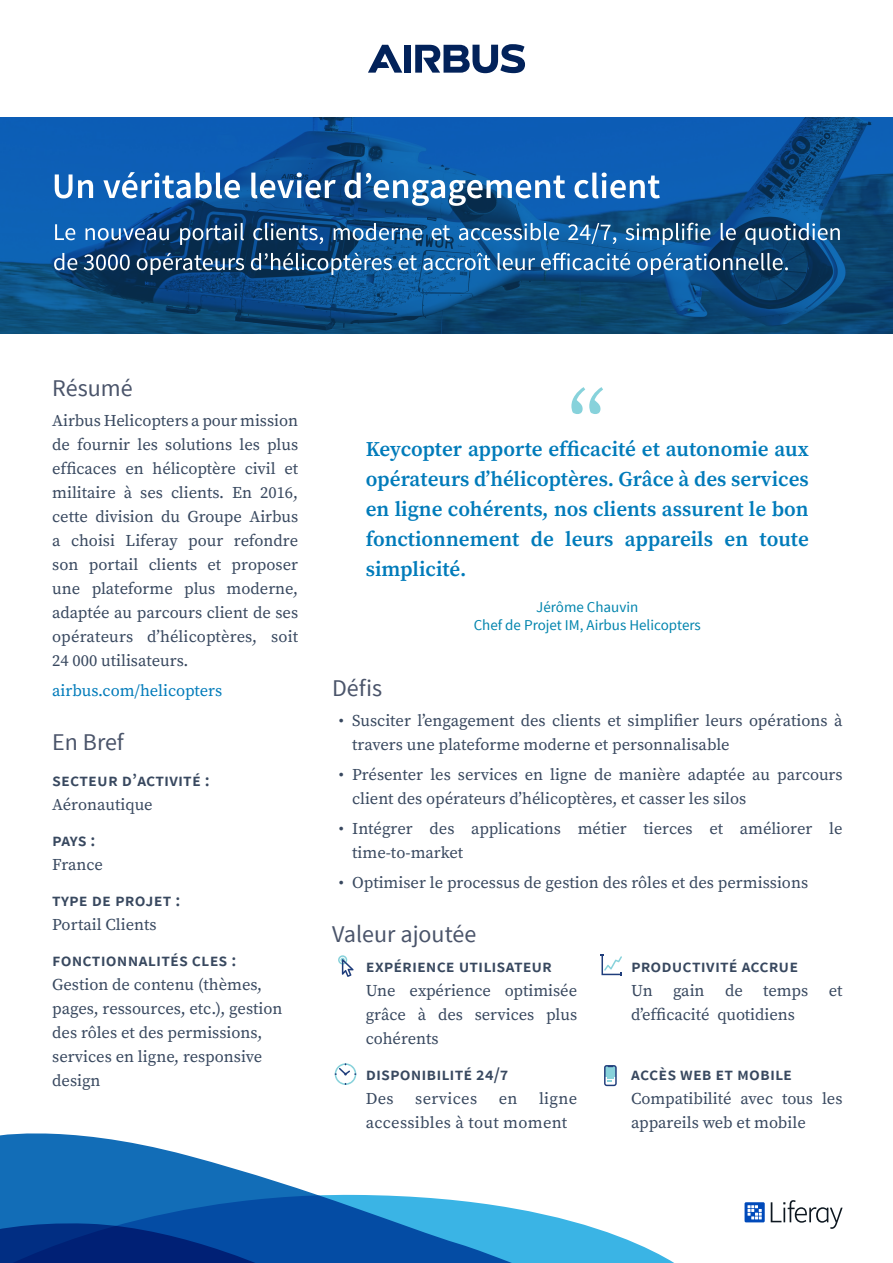
<style>
.page{position:relative;width:893px;height:1263px;background:#fff}
.page>*{position:absolute;margin:0;border:0;box-sizing:border-box;transform-origin:0 0}
.t1{font:600 36px "Source Sans Pro";color:#fff}
.H2_-_Top_Bar{font:24px/30px "Source Sans Pro";color:#fff}
.Section_Titles{font:24px "Source Sans Pro";color:#4a546a}
.t2{font:600 21px/30px "Source Serif Pro";color:#007bba;text-align:justify}
.Results_Section_Titl{font:600 18px "Source Sans Pro";letter-spacing:.005em;color:#38485f}
.Subsection_TItles{font:600 18px "Source Sans Pro";letter-spacing:.01em;color:#38485f}
.Front_Text{font:16.5px/24px "Source Serif Pro";color:#38485f}
.Results_Section_Body{font:16.5px/24px "Source Serif Pro";color:#38485f}
.Results_Section_Body-2{font:16.5px/24px "Source Serif Pro";letter-spacing:.02em;color:#38485f}
.Front_Text-2{font:16.5px "Source Serif Pro";color:#007bba}
.Quote_-_Name{font:15px "Source Sans Pro";color:#0084ad}
</style>
<div class="page">
<svg style="left:745px;top:1202px;width:20px;height:20px"></svg>
<svg style="left:771px;top:1200px;width:71px;height:28px"></svg>
<svg style="left:571px;top:387px;width:32px;height:27px"></svg>
<svg style="left:338px;top:955px;width:16px;height:22px"></svg>
<svg style="left:335px;top:1063px;width:21px;height:22px"></svg>
<svg style="left:600px;top:955px;width:22px;height:21px"></svg>
<svg style="left:604px;top:1065px;width:13px;height:21px"></svg>
<svg style="left:552px;top:1216px;width:122px;height:47px;fill:#3ab4e5"></svg>
<svg style="left:0;top:1133px;width:552px;height:130px"></svg>
<svg style="left:0;top:1223px;width:285px;height:40px;background:#013288"></svg>
<img style="left:0;top:117px;width:893px;height:216px">
<svg style="left:368px;top:45px;width:34px;height:28px"></svg>
<div style="left:404px;top:45px;width:7px;height:28px;background:#02225a"></div>
<svg style="left:415px;top:44px;width:110px;height:29px"></svg>
<h1 class="t1" style="left:52px;top:163px;width:610px">Un véritable levier d’engagement client</h1>
<p class="H2_-_Top_Bar" style="left:53px;top:217px;width:790px">Le nouveau portail clients, moderne et accessible 24/7, simplifie le quotidien de 3000 opérateurs d’hélicoptères et accroît leur efficacité opérationnelle.</p>
<p class="Section_Titles" style="left:52px;top:373px;width:82px">Résumé</p>
<p class="Front_Text" style="left:52px;top:409px;width:247px;text-align:justify">Airbus Helicopters a pour mission de fournir les solutions les plus efficaces en hélicoptère civil et militaire à ses clients. En 2016, cette division du Groupe Airbus a choisi Liferay pour refondre son portail clients et proposer une plateforme plus moderne, adaptée au parcours client de ses opérateurs d’hélicoptères, soit 24 000 utilisateurs.</p>
<p class="Front_Text-2" style="left:52px;top:681px;width:171px">airbus.com/helicopters</p>
<p class="Section_Titles" style="left:52px;top:727px;width:73px">En Bref</p>
<p class="Subsection_TItles" style="left:52px;top:769px;width:159px">Secteur d’activité :</p>
<p class="Front_Text" style="left:52px;top:793px;width:102px">Aéronautique</p>
<p class="Subsection_TItles" style="left:52px;top:829px;width:45px">Pays :</p>
<p class="Front_Text" style="left:52px;top:853px;width:52px">France</p>
<p class="Subsection_TItles" style="left:52px;top:889px;width:130px">Type de projet :</p>
<p class="Front_Text" style="left:52px;top:913px;width:106px">Portail Clients</p>
<p class="Subsection_TItles" style="left:52px;top:949px;width:186px">Fonctionnalités cles :</p>
<p class="Front_Text" style="left:52px;top:973px;width:232px">Gestion de contenu (thèmes, pages, ressources, etc.), gestion des rôles et des permissions, services en ligne, responsive design</p>
<p class="t2" style="left:366px;top:435px;width:445px">Keycopter apporte efficacité et autonomie aux opérateurs d’hélicoptères. Grâce à des services en ligne cohérents, nos clients assurent le bon fonctionnement de leurs appareils en toute simplicité.</p>
<p class="Quote_-_Name" style="left:536px;top:598px;width:104px">Jérôme Chauvin</p>
<p class="Quote_-_Name" style="left:474px;top:616px;width:229px">Chef de Projet IM, Airbus Helicopters</p>
<p class="Section_Titles" style="left:332px;top:673px;width:52px">Défis</p>
<p class="Front_Text" style="left:352px;top:709px;width:492px;text-indent:-14px">• Susciter l’engagement des clients et simplifier leurs opérations à travers une plateforme moderne et personnalisable</p>
<p class="Front_Text" style="left:352px;top:763px;width:492px;text-indent:-14px">• Présenter les services en ligne de manière adaptée au parcours client des opérateurs d’hélicoptères, et casser les silos</p>
<p class="Front_Text" style="left:352px;top:817px;width:492px;text-indent:-14px">• Intégrer des applications métier tierces et améliorer le time-to-market</p>
<p class="Front_Text" style="left:339px;top:871px;width:471px">• Optimiser le processus de gestion des rôles et des permissions</p>
<p class="Section_Titles" style="left:332px;top:919px;width:146px">Valeur ajoutée</p>
<p class="Results_Section_Titl" style="left:366px;top:955px;width:188px">expérience utilisateur</p>
<p class="Results_Section_Body" style="left:366px;top:979px;width:213px;text-align:justify">Une expérience optimisée grâce à des services plus cohérents</p>
<p class="Results_Section_Titl" style="left:366px;top:1063px;width:144px">Disponibilité 24/7</p>
<p class="Results_Section_Body" style="left:366px;top:1087px;width:29px">Des</p>
<p class="Results_Section_Body-2" style="left:415px;top:1087px;width:63px">services</p>
<p class="Results_Section_Body" style="left:499px;top:1087px;width:20px">en</p>
<p class="Results_Section_Titl" style="left:631px;top:955px;width:168px">Productivité accrue</p>
<p class="Results_Section_Body" style="left:631px;top:979px;width:213px">Un gain de temps et d’efficacité quotidiens</p>
<p class="Results_Section_Titl" style="left:631px;top:1063px;width:162px">Accès web et mobile</p>
<p class="Results_Section_Body" style="left:631px;top:1087px;width:213px">Compatibilité avec tous les appareils web et mobile</p>
<p class="Results_Section_Body-2" style="left:366px;top:1087px;width:213px;text-indent:173px">ligne accessibles à tout moment</p>
</div>
